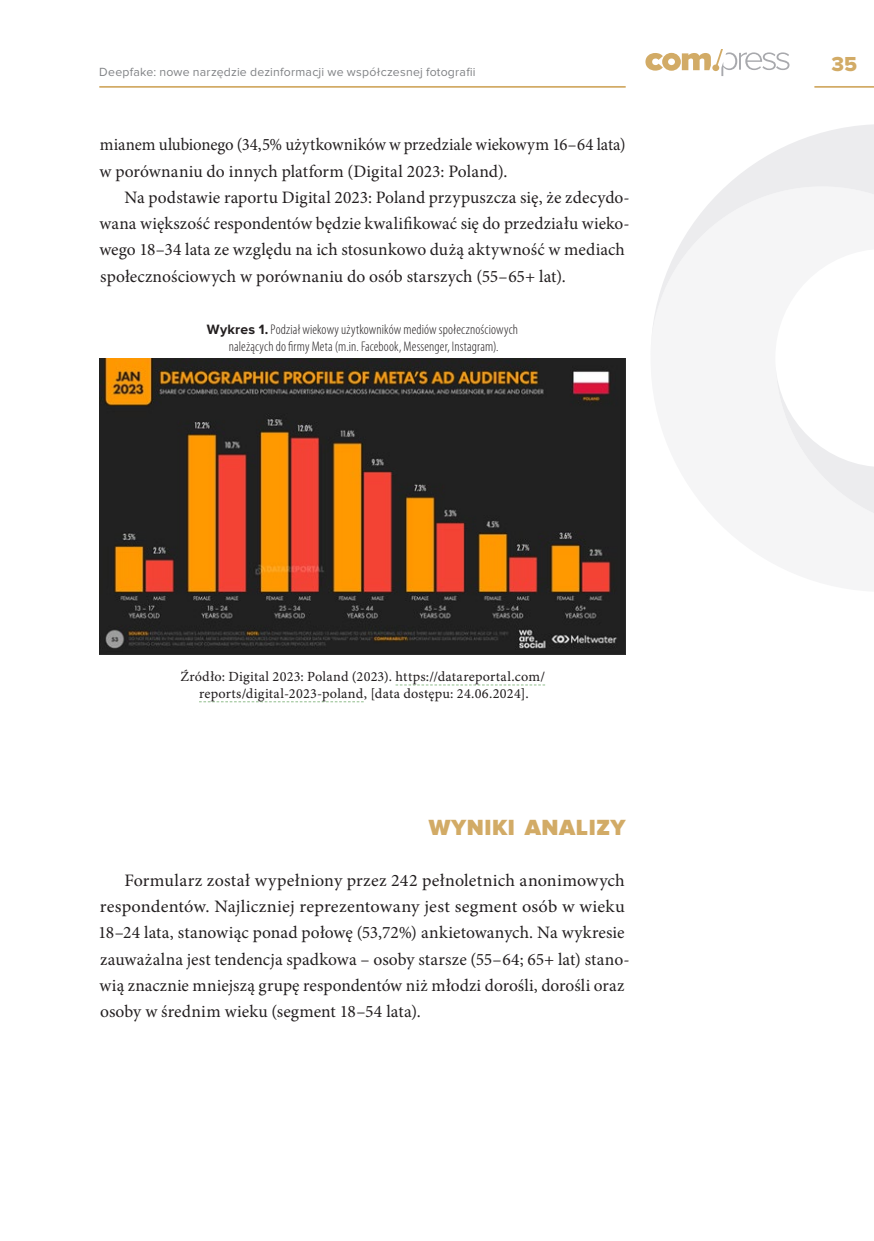
<style>
.page{position:relative;width:874px;height:1241px;background:#fff}
.page>*{position:absolute;margin:0;border:0;box-sizing:border-box;transform-origin:0 0}
.t1{font:900 22.75px "Proxima Nova";letter-spacing:.025em;color:#d2ab66}
.t2{font:21px "Proxima Nova Extrabld";color:#d2ab66}
.bodytext{font:17.5px/26.2px "Minion Pro";letter-spacing:.005em;color:#231f20}
.bodytext-2{font:17.5px/26.2px "Minion Pro";letter-spacing:.005em;color:#231f20;scale:.96 1}
.RYSUNEK_CAPTION{font:300 condensed 14px/16.8px "Myriad Pro";letter-spacing:.01em;color:#231f20;text-align:center}
.SOURCE_caption{font:14px/16.8px "Minion Pro Capt";letter-spacing:.015em;color:#231f20;text-align:center}
.t3{font:12.25px "Proxima Nova";letter-spacing:.02em;color:#808285}
.s1{font-family:"Proxima Nova";font-weight:700;font-stretch:normal}
</style>
<div class="page">
<svg style="left:651px;top:124px;width:222px;height:389px;fill:#f5f5f6"></svg>
<svg style="left:395px;top:684px;width:150px;height:1px"></svg>
<svg style="left:199px;top:701px;width:164px;height:1px"></svg>
<img style="left:99px;top:359px;width:526px;height:295px">
<hr style="left:814px;top:86px;width:59px;height:2px;background:#d2ab66">
<hr style="left:99px;top:86px;width:526px;height:2px;background:#d2ab66">
<svg style="left:645px;top:49px;width:144px;height:27px"></svg>
<p class="t3" style="left:99px;top:66px;width:377px">Deepfake: nowe narzędzie dezinformacji we współczesnej fotografii</p>
<p class="bodytext-2" style="left:99px;top:132px;width:549px">mianem ulubionego (34,5% użytkowników w przedziale wiekowym 16–64 lata) w porównaniu do innych platform (Digital 2023: Poland).</p>
<p class="bodytext" style="left:99px;top:184px;width:531px;text-indent:25px">Na podstawie raportu Digital 2023: Poland przypuszcza się, że zdecydo&shy;wana większość respondentów będzie kwalifikować się do przedziału wieko&shy;wego 18–34 lata ze względu na ich stosunkowo dużą aktywność w mediach społecznościowych w porównaniu do osób starszych (55–65+ lat).</p>
<p class="RYSUNEK_CAPTION" style="left:207px;top:321px;width:312px"><span class="s1">Wykres 1.</span>Podział wiekowy użytkowników mediów społecznościowych należących dofirmy Meta (m.in.Facebook, Messenger, Instagram).</p>
<p class="SOURCE_caption" style="left:180px;top:669px;width:366px">Źródło: Digital 2023: Poland (2023). https://datareportal.com/ reports/digital-2023-poland, [data dostępu: 24.06.2024].</p>
<h2 class="t1" style="left:428px;top:816px;width:198px">WYNIKI ANALIZY</h2>
<p class="bodytext" style="left:98px;top:867px;width:532px;text-indent:26px">Formularz został wypełniony przez 242 pełnoletnich anonimowych respondentów. Najliczniej reprezentowany jest segment osób w wieku 18–24 lata, stanowiąc ponad połowę (53,72%) ankietowanych. Na wykresie zauważalna jest tendencja spadkowa – osoby starsze (55–64; 65+ lat) stano&shy;wią znacznie mniejszą grupę respondentów niż młodzi dorośli, dorośli oraz osoby w średnim wieku (segment 18–54 lata).</p>
<p class="t2" style="left:831px;top:54px;width:27px">35</p>
</div>
